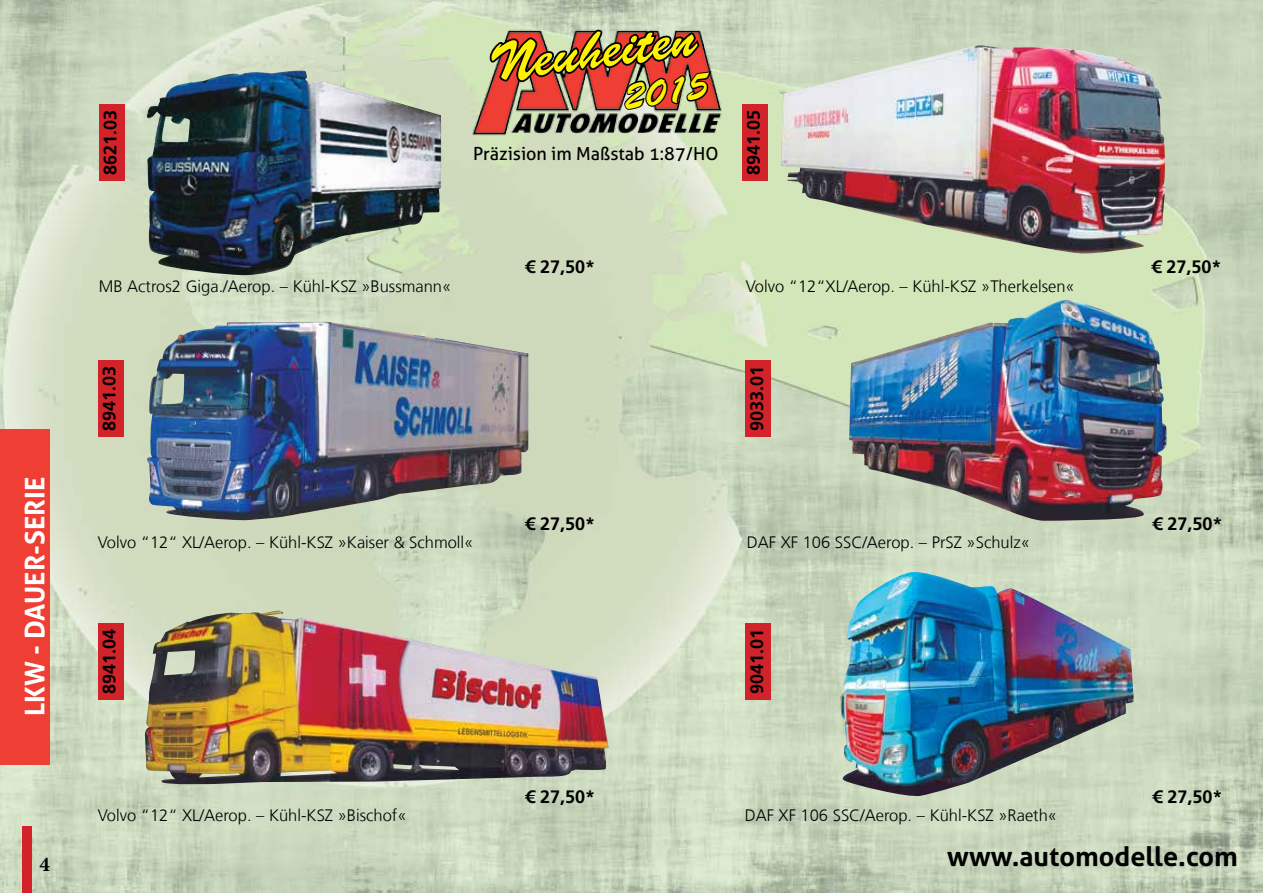
<style>
.page{position:relative;width:1263px;height:893px;background:#fff}
.page>*{position:absolute;margin:0;border:0;box-sizing:border-box;transform-origin:0 0}
.t1{font:53.85px "Brush Script Std";color:#fff200}
.t2{font:37.8px "Brush Script Std";color:#fff200}
.t3{font:700 27px "Aller";color:#000}
.t4{font:700 27px "Aller";color:#fff}
.t5{font:700 21px "Minion Pro";color:#000}
.t6{font:700 18px "Frutiger LT Com";color:#000}
.t7{font:18px "Aller";color:#000}
.t8{font:300 16.5px "Frutiger LT Com";color:#000}
</style>
<div class="page">
<img style="left:0;top:0;width:1263px;height:893px">
<div style="left:22px;top:826px;width:10px;height:67px;background:#d2232a"></div>
<img style="left:781px;top:45px;width:385px;height:210px">
<img style="left:849px;top:300px;width:318px;height:221px">
<img style="left:837px;top:572px;width:297px;height:226px">
<img style="left:144px;top:70px;width:297px;height:206px">
<div style="left:99px;top:104px;width:25px;height:77px;background:#d2232a"></div>
<div style="left:742px;top:104px;width:25px;height:77px;background:#d2232a"></div>
<img style="left:143px;top:322px;width:386px;height:199px">
<div style="left:98px;top:360px;width:25px;height:77px;background:#d2232a"></div>
<div style="left:745px;top:360px;width:26px;height:77px;background:#d2232a"></div>
<img style="left:144px;top:611px;width:464px;height:174px">
<div style="left:98px;top:623px;width:25px;height:76px;background:#d2232a"></div>
<div style="left:745px;top:623px;width:26px;height:76px;background:#d2232a"></div>
<div style="left:0;top:429px;width:50px;height:336px;background:#ef3e33"></div>
<img style="left:467px;top:19px;width:261px;height:127px">
<svg style="left:489px;top:6px;width:224px;height:163px;background:#a18472"></svg>
<h3 class="t4" style="left:18px;top:716px;width:240px;rotate:-90deg">LKW - DAUER-SERIE</h3>
<p class="t6" style="left:100px;top:175px;width:67px;rotate:-90deg">8621.03</p>
<h1 class="t1" style="left:485px;top:35px;width:209px;rotate:-8deg">Neuheiten</h1>
<h2 class="t2" style="left:620px;top:75px;width:87px;rotate:-7deg">2015</h2>
<p class="t7" style="left:473px;top:143px;width:247px">Präzision im Maßstab 1:87/HO</p>
<p class="t6" style="left:743px;top:175px;width:67px;rotate:-90deg">8941.05</p>
<p class="t6" style="left:525px;top:256px;width:72px">€ 27,50*</p>
<p class="t6" style="left:1151px;top:256px;width:72px">€ 27,50*</p>
<p class="t8" style="left:99px;top:276px;width:354px">MB Actros2 Giga./Aerop. – Kühl-KSZ »Bussmann«</p>
<p class="t8" style="left:746px;top:276px;width:330px">Volvo “12“XL/Aerop. – Kühl-KSZ »Therkelsen«</p>
<p class="t6" style="left:99px;top:431px;width:67px;rotate:-90deg">8941.03</p>
<p class="t6" style="left:746px;top:431px;width:67px;rotate:-90deg">9033.01</p>
<p class="t6" style="left:525px;top:513px;width:72px">€ 27,50*</p>
<p class="t6" style="left:1152px;top:513px;width:72px">€ 27,50*</p>
<p class="t8" style="left:98px;top:532px;width:377px">Volvo “12“ XL/Aerop. – Kühl-KSZ »Kaiser &amp; Schmoll«</p>
<p class="t8" style="left:747px;top:532px;width:285px">DAF XF 106 SSC/Aerop. – PrSZ »Schulz«</p>
<p class="t6" style="left:99px;top:694px;width:67px;rotate:-90deg">8941.04</p>
<p class="t6" style="left:746px;top:694px;width:67px;rotate:-90deg">9041.01</p>
<p class="t8" style="left:98px;top:806px;width:310px">Volvo “12“ XL/Aerop. – Kühl-KSZ »Bischof«</p>
<p class="t6" style="left:525px;top:786px;width:72px">€ 27,50*</p>
<p class="t6" style="left:1152px;top:786px;width:72px">€ 27,50*</p>
<p class="t8" style="left:745px;top:806px;width:314px">DAF XF 106 SSC/Aerop. – Kühl-KSZ »Raeth«</p>
<p class="t5" style="left:39px;top:849px;width:12px">4</p>
<h3 class="t3" style="left:947px;top:840px;width:292px">www.automodelle.com</h3>
</div>
